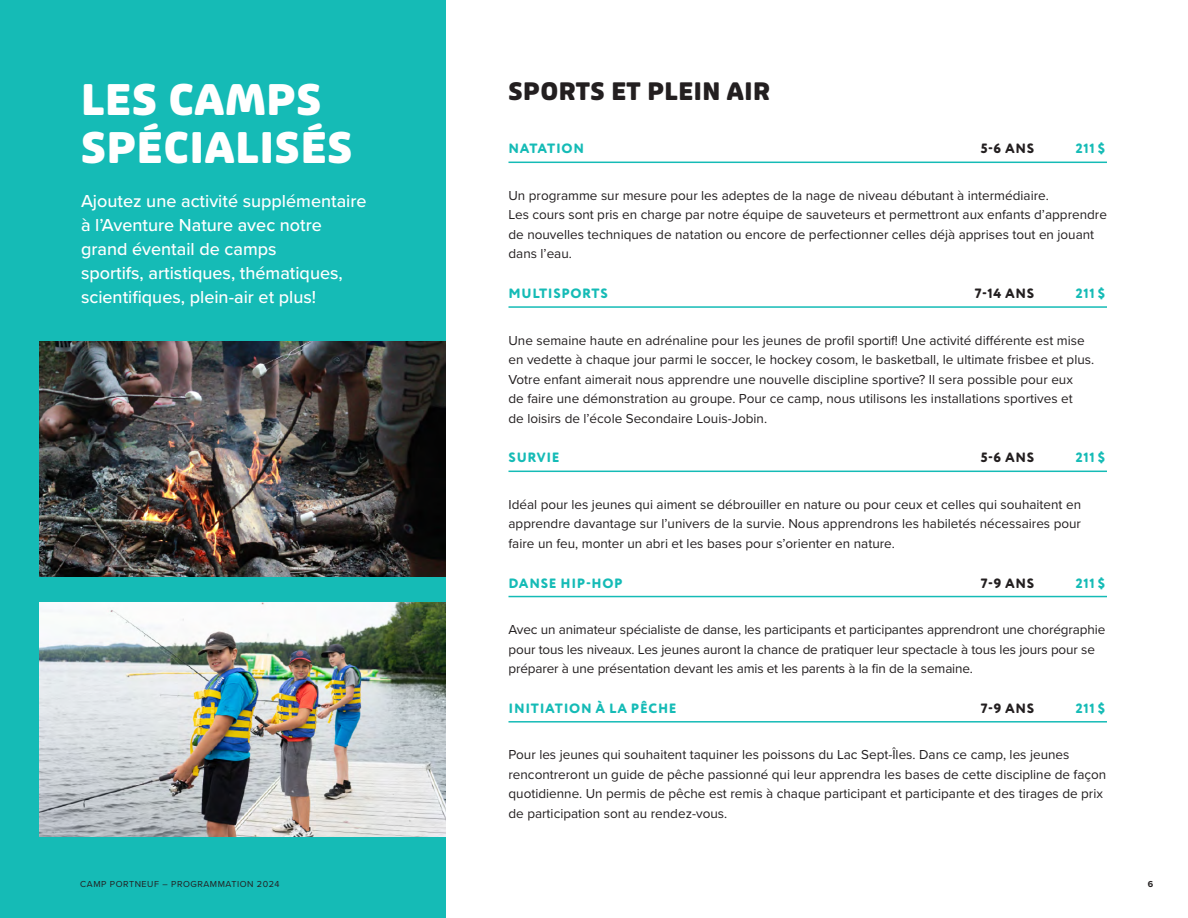
<style>
.page{position:relative;width:1188px;height:918px;background:#fff}
.page>*{position:absolute;margin:0;border:0;box-sizing:border-box;transform-origin:0 0}
.H1_-_Grand_titre{font:700 expanded 42px/48px "Puffin Display Soft";letter-spacing:.02em;color:#fff}
.H2_-_Titre{font:700 expanded 24px "Puffin Display Soft";letter-spacing:.02em;color:#231f20}
.T1_-_Texte_into{font:500 18px/24px "Proxima Nova";color:#fff}
.T2_-_Texte_courant{font:13.5px/19.5px "Proxima Nova";color:#231f20}
.H3_-_Sous-Titre{font:800 13.5px "Circe Rounded";letter-spacing:.05em;color:#15bbb6}
.H3_-_Sous-Titre-2{font:800 13.5px "Circe Rounded";letter-spacing:.05em;color:#231f20}
.t1{font:9px "Proxima Nova";letter-spacing:.06em;color:#231f20}
.t2{font:700 9px "Proxima Nova";color:#231f20}
</style>
<div class="page">
<div style="left:0;top:0;width:446px;height:918px;background:#15bbb6"></div>
<hr style="left:508px;top:162px;width:599px;height:1px;background:#15bbb6">
<hr style="left:508px;top:306px;width:599px;height:2px;background:#15bbb6">
<hr style="left:508px;top:471px;width:599px;height:1px;background:#15bbb6">
<hr style="left:508px;top:596px;width:599px;height:1px;background:#15bbb6">
<hr style="left:508px;top:721px;width:599px;height:2px;background:#15bbb6">
<img style="left:40px;top:342px;width:406px;height:234px">
<img style="left:40px;top:602px;width:406px;height:235px">
<p class="H1_-_Grand_titre" style="left:81px;top:77px;width:273px">LES CAMPS<br>SPÉCIALISÉS</p>
<p class="T1_-_Texte_into" style="left:81px;top:188px;width:287px">Ajoutez une activité supplémentaire à l’Aventure Nature avec notre grand éventail de camps<br>sportifs, artistiques, thématiques, scientifiques, plein-air et plus!</p>
<p class="H2_-_Titre" style="left:508px;top:77px;width:263px">SPORTS ET PLEIN AIR</p>
<p class="H3_-_Sous-Titre" style="left:509px;top:141px;width:77px">NATATION</p>
<p class="H3_-_Sous-Titre-2" style="left:981px;top:141px;width:55px">5-6 ANS</p>
<p class="H3_-_Sous-Titre" style="left:1076px;top:141px;width:31px">211 $</p>
<p class="T2_-_Texte_courant" style="left:508px;top:185px;width:600px">Un programme sur mesure pour les adeptes de la nage de niveau débutant à intermédiaire.<br>Les cours sont pris en charge par notre équipe de sauveteurs et permettront aux enfants d’apprendre de nouvelles techniques de natation ou encore de perfectionner celles déjà apprises tout en jouant dans l’eau.</p>
<p class="H3_-_Sous-Titre" style="left:509px;top:285px;width:101px">MULTISPORTS</p>
<p class="H3_-_Sous-Titre-2" style="left:975px;top:285px;width:61px">7-14 ANS</p>
<p class="H3_-_Sous-Titre" style="left:1076px;top:285px;width:31px">211 $</p>
<p class="T2_-_Texte_courant" style="left:508px;top:330px;width:587px">Une semaine haute en adrénaline pour les jeunes de profil sportif! Une activité différente est mise en vedette à chaque jour parmi le soccer, le hockey cosom, le basketball, le ultimate frisbee et plus.<br>Votre enfant aimerait nous apprendre une nouvelle discipline sportive? Il sera possible pour eux<br>de faire une démonstration au groupe. Pour ce camp, nous utilisons les installations sportives et<br>de loisirs de l’école Secondaire Louis-Jobin.</p>
<p class="H3_-_Sous-Titre" style="left:509px;top:450px;width:53px">SURVIE</p>
<p class="H3_-_Sous-Titre-2" style="left:981px;top:450px;width:55px">5-6 ANS</p>
<p class="H3_-_Sous-Titre" style="left:1076px;top:450px;width:31px">211 $</p>
<p class="T2_-_Texte_courant" style="left:508px;top:494px;width:574px;text-align:justify">Idéal pour les jeunes qui aiment se débrouiller en nature ou pour ceux et celles qui souhaitent en apprendre davantage sur l’univers de la survie. Nous apprendrons les habiletés nécessaires pour faire un feu, monter un abri et les bases pour s’orienter en nature.</p>
<p class="H3_-_Sous-Titre" style="left:509px;top:575px;width:116px">DANSE HIP-HOP</p>
<p class="H3_-_Sous-Titre-2" style="left:981px;top:575px;width:55px">7-9 ANS</p>
<p class="H3_-_Sous-Titre" style="left:1076px;top:575px;width:31px">211 $</p>
<p class="T2_-_Texte_courant" style="left:508px;top:619px;width:598px">Avec un animateur spécialiste de danse, les participants et participantes apprendront une chorégraphie pour tous les niveaux. Les jeunes auront la chance de pratiquer leur spectacle à tous les jours pour se préparer à une présentation devant les amis et les parents à la fin de la semaine.</p>
<p class="H3_-_Sous-Titre" style="left:509px;top:700px;width:170px">INITIATION À LA PÊCHE</p>
<p class="H3_-_Sous-Titre-2" style="left:981px;top:700px;width:55px">7-9 ANS</p>
<p class="H3_-_Sous-Titre" style="left:1076px;top:700px;width:31px">211 $</p>
<p class="T2_-_Texte_courant" style="left:508px;top:745px;width:599px">Pour les jeunes qui souhaitent taquiner les poissons du Lac Sept-Îles. Dans ce camp, les jeunes rencontreront un guide de pêche passionné qui leur apprendra les bases de cette discipline de façon quotidienne. Un permis de pêche est remis à chaque participant et participante et des tirages de prix de participation sont au rendez-vous.</p>
<p class="t1" style="left:80px;top:878px;width:201px">CAMP PORTNEUF – PROGRAMMATION 2024</p>
<p class="t2" style="left:1148px;top:878px;width:7px">6</p>
</div>
